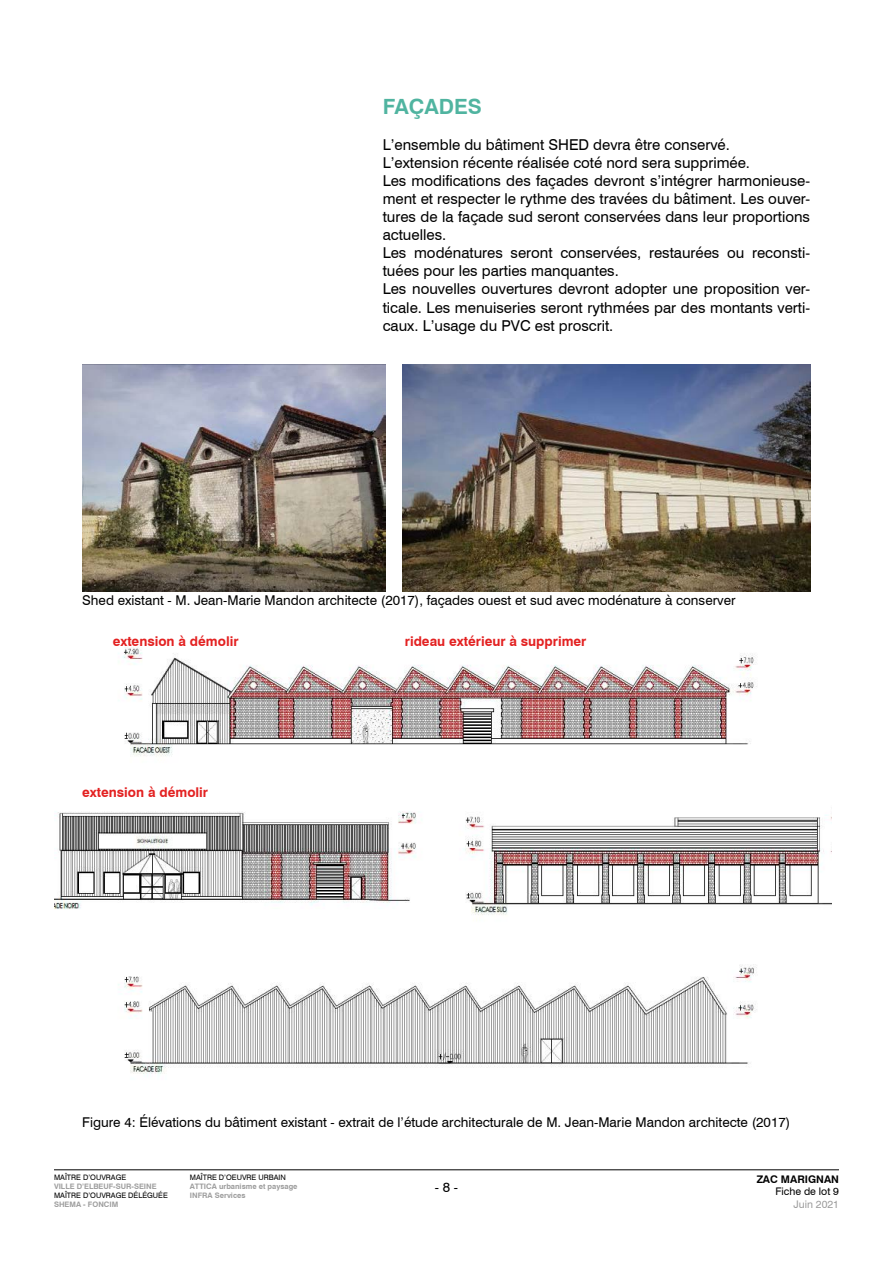
<style>
.page{position:relative;width:893px;height:1263px;background:#fff}
.page>*{position:absolute;margin:0;border:0;box-sizing:border-box;transform-origin:0 0}
.t1{font:700 21px "Swiss 721 BT";color:#50b4a0}
.t2{font:15px/18px "Swiss 721 BT";color:#000}
.t3{font:13.5px "Swiss 721 BT";color:#000}
.t4{font:700 13.5px "Swiss 721 BT";color:#e32121}
.t5{font:300 12.75px "Swiss 721 BT";color:#000}
.t6{font:700 10.5px "Swiss 721 BT";color:#000}
.t7{font:10.5px "Swiss 721 BT";color:#000}
.t8{font:10.5px "Swiss 721 BT";color:#9d9d9d}
.t9{font:700 7.5px/9px "Swiss 721 BT";color:#9d9d9d}
.t10{font:7.5px "Swiss 721 BT";color:#000}
</style>
<div class="page">
<hr style="left:54px;top:1169px;width:785px;height:1px;background:#000">
<img style="left:54px;top:648px;width:778px;height:428px">
<img style="left:402px;top:364px;width:408px;height:228px">
<img style="left:82px;top:364px;width:303px;height:228px">
<h1 class="t1" style="left:383px;top:94px;width:101px">FAÇADES</h1>
<p class="t2" style="left:383px;top:136px;width:429px">L’ensemble du bâtiment SHED devra être conservé.<br>L’extension récente réalisée coté nord sera supprimée.<br>Les modifications des façades devront s’intégrer harmonieuse&shy;ment et respecter le rythme des travées du bâtiment. Les ouver&shy;tures de la façade sud seront conservées dans leur proportions actuelles.<br>Les modénatures seront conservées, restaurées ou reconsti&shy;tuées pour les parties manquantes.<br>Les nouvelles ouvertures devront adopter une proposition ver&shy;ticale. Les menuiseries seront rythmées par des montants verti&shy;caux. L’usage du PVC est proscrit.</p>
<p class="t3" style="left:82px;top:592px;width:655px">Shed existant - M. Jean-Marie Mandon architecte (2017), façades ouest et sud avec modénature à conserver</p>
<p class="t4" style="left:113px;top:633px;width:127px">extension à démolir</p>
<p class="t4" style="left:82px;top:784px;width:127px">extension à démolir</p>
<p class="t4" style="left:405px;top:633px;width:183px">rideau extérieur à supprimer</p>
<p class="t5" style="left:400px;top:1108px;width:126px">Les façades existantes</p>
<p class="t3" style="left:82px;top:1114px;width:710px">Figure 4: Élévations du bâtiment existant - extrait de l’étude architecturale de M. Jean-Marie Mandon architecte (2017)</p>
<p class="t10" style="left:54px;top:1173px;width:74px">MAÎTRE D’OUVRAGE</p>
<p class="t9" style="left:54px;top:1182px;width:104px">VILLE D’ELBEUF-SUR-SEINE</p>
<p class="t10" style="left:54px;top:1191px;width:115px">MAÎTRE D’OUVRAGE DÉLÉGUÉE</p>
<p class="t9" style="left:54px;top:1200px;width:66px">SHEMA - FONCIM</p>
<p class="t10" style="left:190px;top:1173px;width:97px">MAÎTRE D’OEUVRE URBAIN</p>
<p class="t9" style="left:190px;top:1182px;width:109px">ATTICA urbanisme et paysage<br>INFRA Services</p>
<p class="t3" style="left:435px;top:1179px;width:25px">- 8 -</p>
<p class="t6" style="left:757px;top:1172px;width:84px">ZAC MARIGNAN</p>
<p class="t7" style="left:775px;top:1185px;width:65px">Fiche de lot 9</p>
<p class="t8" style="left:793px;top:1198px;width:47px">Juin 2021</p>
</div>
